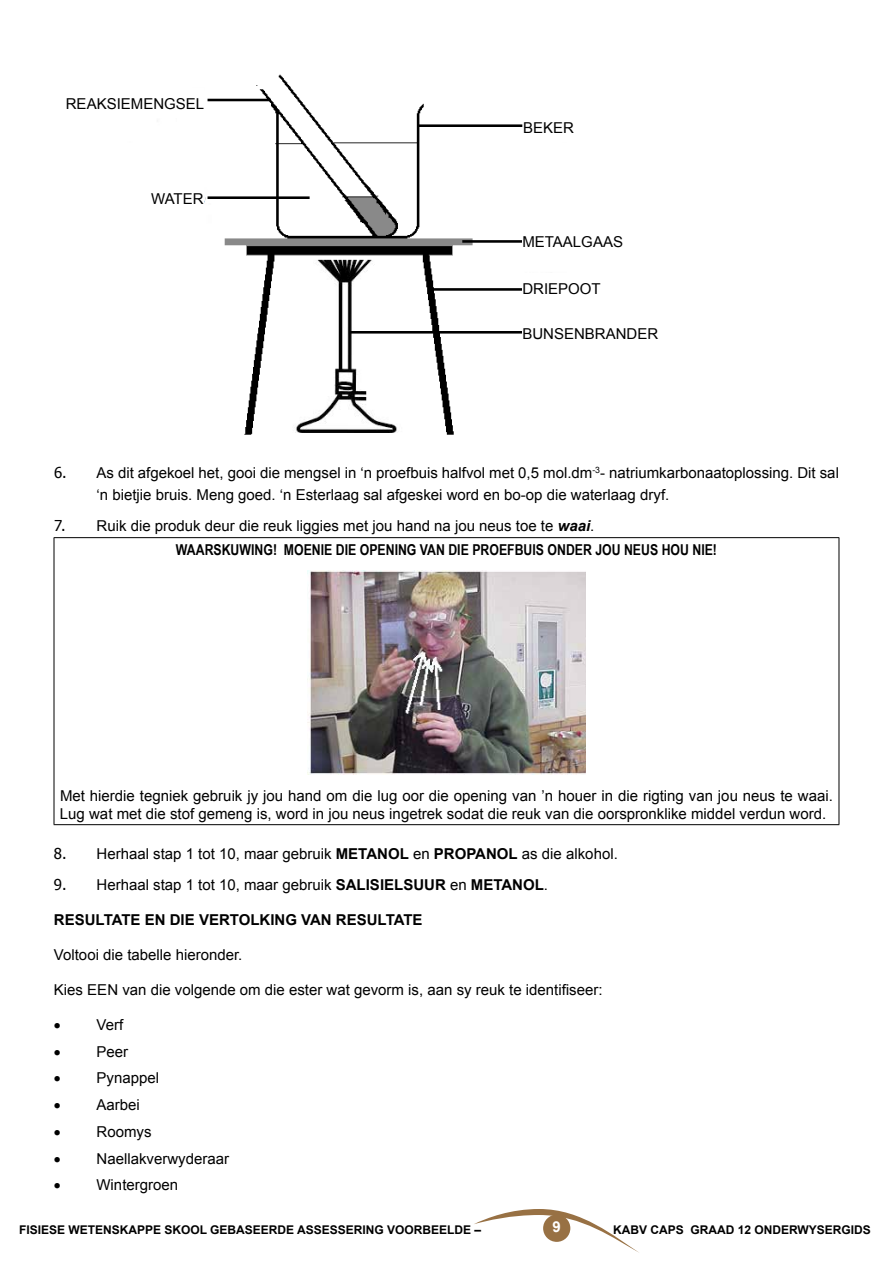
<style>
.page{position:relative;width:893px;height:1263px;background:#fff}
.page>*{position:absolute;margin:0;border:0;box-sizing:border-box;transform-origin:0 0}
.t1{font:15px/22.5px "Arial";color:#000}
.t2{font:700 15px "Arial Narrow";color:#000}
.t3{font:700 15px "Arial";color:#000}
.t4{font:700 15px "Arial";color:#fff}
.t5{font:700 12px "Arial";color:#000}
.s1{font-family:"Tahoma"}
.s2{font-weight:700;font-style:italic}
.s3{font-weight:700}
</style>
<div class="page">
<svg style="left:474px;top:1209px;width:165px;height:44px"></svg>
<div style="left:543px;top:1214px;width:27px;height:28px;background:#987144;border-radius:50%"></div>
<img style="left:204px;top:74px;width:319px;height:361px">
<hr style="left:54px;top:537px;width:785px;height:1px;background:#000">
<hr style="left:54px;top:538px;width:1px;height:286px;background:#000">
<hr style="left:839px;top:538px;width:1px;height:286px;background:#000">
<hr style="left:54px;top:824px;width:785px;height:1px;background:#000">
<img style="left:308px;top:571px;width:277px;height:203px">
<div style="left:522px;top:227px;width:118px;height:30px;background:#fff"></div>
<div style="left:522px;top:273px;width:118px;height:30px;background:#fff"></div>
<div style="left:522px;top:318px;width:149px;height:30px;background:#fff"></div>
<p class="t1" style="left:66px;top:92px;width:140px">REAKSIEMENGSEL</p>
<p class="t1" style="left:151px;top:188px;width:54px">WATER</p>
<p class="t1" style="left:523px;top:116px;width:52px">BEKER</p>
<p class="t1" style="left:522px;top:231px;width:102px">METAALGAAS</p>
<p class="t1" style="left:522px;top:277px;width:80px">DRIEPOOT</p>
<p class="t1" style="left:522px;top:322px;width:137px">BUNSENBRANDER</p>
<p class="t1" style="left:97px;top:461px;width:744px;text-indent:-43px"><span class="s1">6.</span> As dit afgekoel het, gooi die mengsel in ‘n proefbuis halfvol met 0,5 mol.dm<sup>-3</sup>- natriumkarbonaatoplossing. Dit sal ‘n bietjie bruis. Meng goed. ‘n Esterlaag sal afgeskei word en bo-op die waterlaag dryf.</p>
<p class="t1" style="left:54px;top:515px;width:542px"><span class="s1">7.</span> Ruik die produk deur die reuk liggies met jou hand na jou neus toe te <span class="s2">waai</span>.</p>
<p class="t2" style="left:176px;top:538px;width:543px">WAARSKUWING! MOENIE DIE OPENING VAN DIE PROEFBUIS ONDER JOU NEUS HOU NIE!</p>
<p class="t1" style="left:60px;top:786px;width:774px;line-height:18px">Met hierdie tegniek gebruik jy jou hand om die lug oor die opening van ’n houer in die rigting van jou neus te waai.<br>Lug wat met die stof gemeng is, word in jou neus ingetrek sodat die reuk van die oorspronklike middel verdun word.</p>
<p class="t1" style="left:54px;top:842px;width:565px"><span class="s1">8.</span> Herhaal stap 1 tot 10, maar gebruik <span class="s3">METANOL</span> en <span class="s3">PROPANOL</span> as die alkohol.</p>
<p class="t1" style="left:54px;top:873px;width:496px"><span class="s1">9.</span> Herhaal stap 1 tot 10, maar gebruik <span class="s3">SALISIELSUUR</span> en <span class="s3">METANOL</span>.</p>
<p class="t3" style="left:54px;top:909px;width:22px">RESULT</p>
<p class="t3" style="left:112px;top:909px;width:312px">ATE EN DIE VERTOLKING VAN RESULTATE</p>
<p class="t1" style="left:54px;top:943px;width:190px">Voltooi die tabelle hieronder.</p>
<p class="t1" style="left:54px;top:978px;width:550px">Kies EEN van die volgende om die ester wat gevorm is, aan sy reuk te identifiseer:</p>
<p class="t1" style="left:54px;top:1013px;width:71px">• Verf</p>
<p class="t1" style="left:54px;top:1040px;width:76px">• Peer</p>
<p class="t1" style="left:54px;top:1067px;width:107px">• Pynappel</p>
<p class="t1" style="left:54px;top:1094px;width:87px">• Aarbei</p>
<p class="t1" style="left:54px;top:1120px;width:99px">• Roomys</p>
<p class="t1" style="left:54px;top:1147px;width:177px">• Naellakverwyderaar</p>
<p class="t1" style="left:54px;top:1174px;width:126px">• Wintergroen</p>
<p class="t5" style="left:19px;top:1222px;width:464px">FISIESE WETENSKAPPE SKOOL GEBASEERDE ASSESSERING VOORBEELDE –</p>
<p class="t4" style="left:553px;top:1217px;width:10px">9</p>
<p class="t5" style="left:613px;top:1222px;width:259px">KABV CAPS GRAAD 12 ONDERWYSERGIDS</p>
</div>
